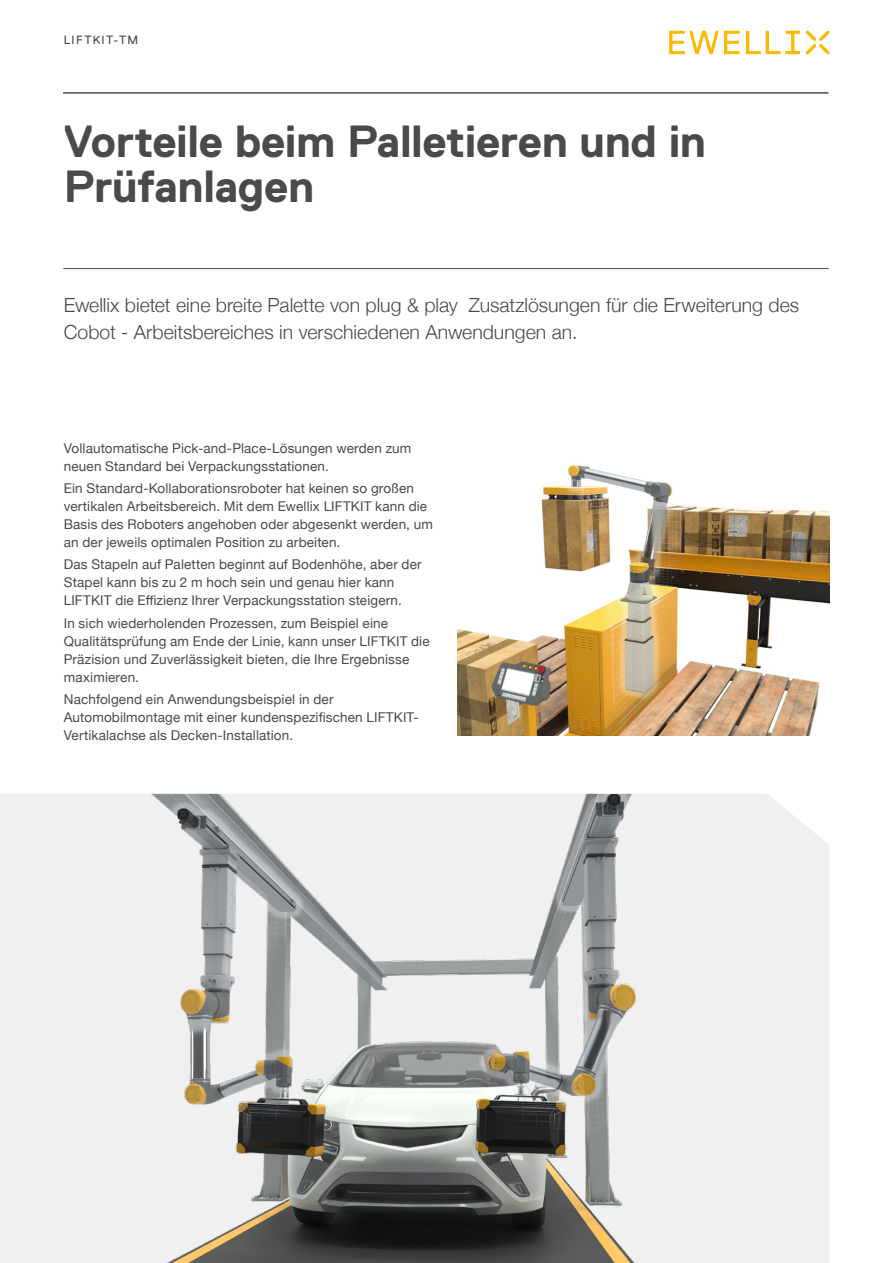
<style>
.page{position:relative;width:893px;height:1263px;background:#fff}
.page>*{position:absolute;margin:0;border:0;box-sizing:border-box;transform-origin:0 0}
.t1{font:700 45px/45px "Replica Std";letter-spacing:-.01em;color:#4a4a49}
.t2{font:300 19.5px/27px "Helvetica Neue";color:#4a4a49}
.t3{font:13.5px/18px "Helvetica Neue";letter-spacing:.01em;color:#4a4a49}
.t4{font:12px "Replica Std";letter-spacing:.11em;color:#4a4a49}
</style>
<div class="page">
<svg style="left:669px;top:31px;width:131px;height:23px"></svg>
<svg style="left:806px;top:31px;width:23px;height:23px"></svg>
<hr style="left:63px;top:268px;width:766px;height:1px;background:#4a4a49">
<hr style="left:63px;top:93px;width:765px;height:1px;background:#4a4a49">
<img style="left:457px;top:465px;width:373px;height:271px">
<div style="left:0;top:794px;width:829px;height:469px;background:#f0f0f0"></div>
<img style="left:54px;top:794px;width:721px;height:469px">
<p class="t4" style="left:64px;top:34px;width:76px">LIFTKIT-TM</p>
<h1 class="t1" style="left:64px;top:119px;width:644px">Vorteile beim Palletieren und in<br>Prüfanlagen</h1>
<h2 class="t2" style="left:64px;top:290px;width:737px">Ewellix bietet eine breite Palette von plug &amp; play Zusatzlösungen für die Erweiterung des<br>Cobot - Arbeitsbereiches in verschiedenen Anwendungen an.</h2>
<p class="t3" style="left:64px;top:440px;width:349px">Vollautomatische Pick-and-Place-Lösungen werden zum neuen Standard bei Verpackungsstationen.</p>
<p class="t3" style="left:64px;top:480px;width:371px">Ein Standard-Kollaborationsroboter hat keinen so großen vertikalen Arbeitsbereich. Mit dem Ewellix LIFTKIT kann die Basis des Roboters angehoben oder abgesenkt werden, um an der jeweils optimalen Position zu arbeiten.</p>
<p class="t3" style="left:64px;top:556px;width:359px">Das Stapeln auf Paletten beginnt auf Bodenhöhe, aber der<br>Stapel kann bis zu 2 m hoch sein und genau hier kann<br>LIFTKIT die Effizienz Ihrer Verpackungsstation steigern.</p>
<p class="t3" style="left:64px;top:614px;width:367px">In sich wiederholenden Prozessen, zum Beispiel eine Qualitätsprüfung am Ende der Linie, kann unser LIFTKIT die Präzision und Zuverlässigkeit bieten, die Ihre Ergebnisse maximieren.</p>
<p class="t3" style="left:64px;top:691px;width:356px">Nachfolgend ein Anwendungsbeispiel in der<br>Automobilmontage mit einer kundenspezifischen LIFTKIT-<br>Vertikalachse als Decken-Installation.</p>
</div>
